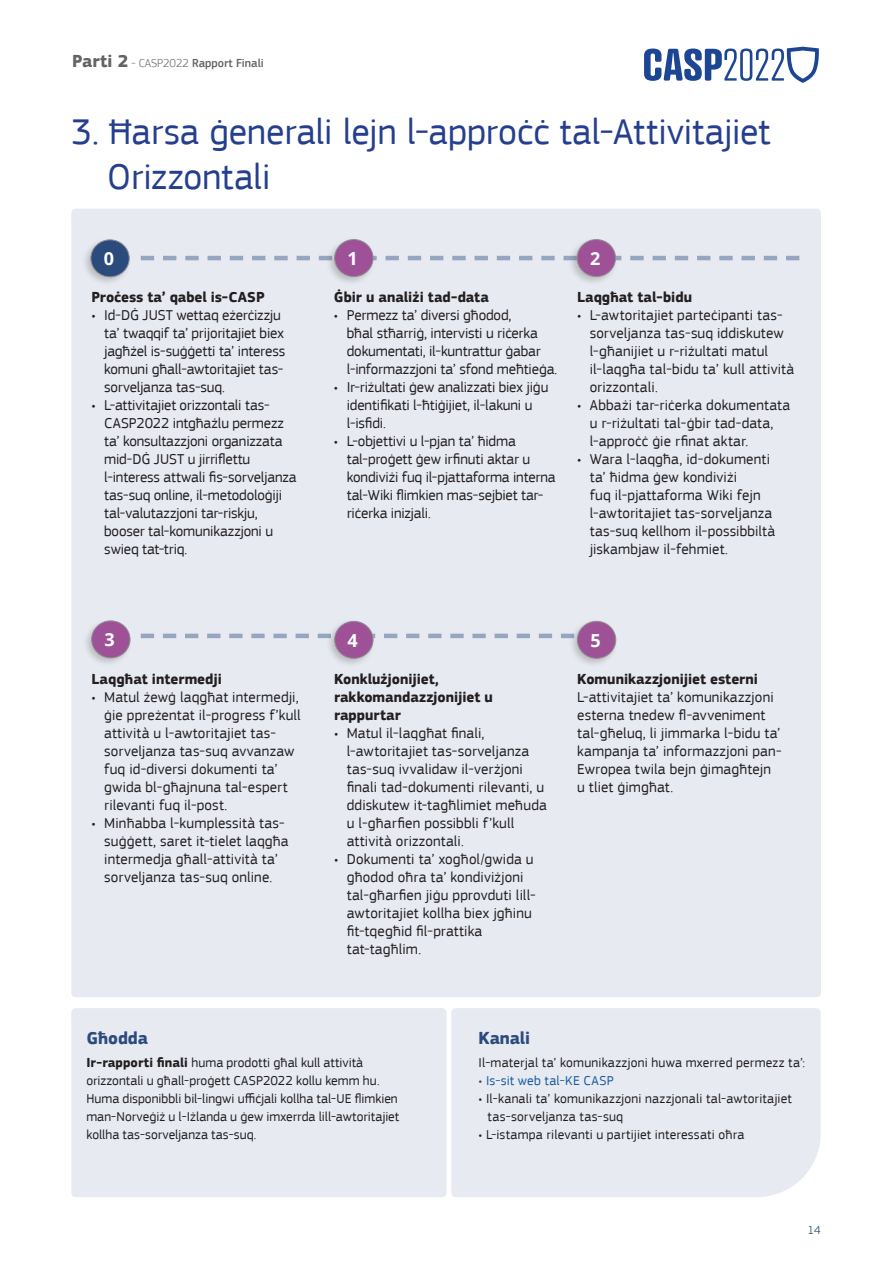
<style>
.page{position:relative;width:893px;height:1263px;background:#fff}
.page>*{position:absolute;margin:0;border:0;box-sizing:border-box;transform-origin:0 0}
.t1{font:37.5px/45px "EC Square Sans Pro";color:#253f8e}
.t2{font:700 18px "EC Square Sans Pro";letter-spacing:-.005em;color:#2b4b7d}
.t3{font:700 18px "Open Sans";color:#fff}
.t4{font:15px/18px "EC Square Sans Pro";letter-spacing:.005em;color:#231f20}
.t5{font:700 15px/18px "EC Square Sans Pro";color:#231f20}
.t6{font:13.5px/18px "EC Square Sans Pro";letter-spacing:.005em;color:#231f20}
.t7{font:13.5px "EC Square Sans Pro";letter-spacing:.015em;color:#175d9e}
.t8{font:500 12px "EC Square Sans Pro";color:#636366}
.t9{font:300 12px "EC Square Sans Pro";color:#073f5c}
.s1{font-weight:700;font-size:18px}
.s2{font-weight:300}
.s3{font-weight:700}
.s4{color:#2b4b7d}
</style>
<div class="page">
<div style="left:71px;top:209px;width:750px;height:788px;background:#e7eaf1;border-radius:4px"></div>
<div style="left:71px;top:1008px;width:376px;height:189px;background:#e7eaf1;border-radius:4px"></div>
<div style="left:451px;top:1008px;width:370px;height:189px;background:#e7eaf1"></div>
<svg style="left:141px;top:634px;width:427px;height:4px"></svg>
<svg style="left:141px;top:256px;width:658px;height:4px"></svg>
<div style="left:82px;top:238px;width:50px;height:49px;background:#231f20;opacity:.22"></div>
<div style="left:91px;top:240px;width:38px;height:37px;background:#2b4b7d;border-radius:50%"></div>
<div style="left:91px;top:240px;width:38px;height:37px;border:1px solid #8c9092;border-radius:50%"></div>
<div style="left:83px;top:619px;width:50px;height:49px;background:#231f20;opacity:.22"></div>
<div style="left:92px;top:621px;width:38px;height:37px;background:#9f5197;border-radius:50%"></div>
<div style="left:92px;top:621px;width:38px;height:37px;border:1px solid #8c9092;border-radius:50%"></div>
<div style="left:326px;top:237px;width:50px;height:49px;background:#231f20;opacity:.22"></div>
<div style="left:335px;top:240px;width:38px;height:37px;background:#9f5197;border-radius:50%"></div>
<div style="left:335px;top:239px;width:38px;height:38px;border:1px solid #8c9092;border-radius:50%"></div>
<div style="left:568px;top:237px;width:50px;height:49px;background:#231f20;opacity:.22"></div>
<div style="left:577px;top:240px;width:38px;height:37px;background:#9f5197;border-radius:50%"></div>
<div style="left:577px;top:239px;width:39px;height:38px;border:1px solid #8c9092;border-radius:50%"></div>
<div style="left:326px;top:619px;width:50px;height:49px;background:#231f20;opacity:.22"></div>
<div style="left:335px;top:621px;width:38px;height:37px;background:#9f5197;border-radius:50%"></div>
<div style="left:335px;top:621px;width:38px;height:37px;border:1px solid #8c9092;border-radius:50%"></div>
<div style="left:568px;top:619px;width:50px;height:49px;background:#231f20;opacity:.22"></div>
<div style="left:577px;top:621px;width:39px;height:37px;background:#9f5197;border-radius:50%"></div>
<div style="left:577px;top:621px;width:39px;height:37px;border:1px solid #8c9092;border-radius:50%"></div>
<svg style="left:644px;top:47px;width:175px;height:36px"></svg>
<p class="t8" style="left:72px;top:56px;width:193px"><span class="s1">Parti 2</span> <span class="s2">- CASP2022</span> Rapport Finali</p>
<h1 class="t1" style="left:107px;top:109px;width:665px;text-indent:-36px">3. Ħarsa ġenerali lejn l-approċċ tal-Attivitajiet<br>Orizzontali</h1>
<p class="t3" style="left:104px;top:246px;width:12px">0</p>
<p class="t5" style="left:91px;top:288px;width:175px">Proċess ta’ qabel is-CASP</p>
<p class="t4" style="left:104px;top:306px;width:183px;text-indent:-13px">• Id-DĠ JUST wettaq eżerċizzju ta’ twaqqif ta’ prijoritajiet biex jagħżel is-suġġetti ta’ interess komuni għall-awtoritajiet tas&shy;sorveljanza tas-suq.</p>
<p class="t4" style="left:104px;top:396px;width:194px;text-indent:-13px">• L-attivitajiet orizzontali tas-<br>CASP2022 intgħażlu permezz ta’ konsultazzjoni organizzata mid-DĠ JUST u jirriflettu l-interess attwali fis-sorveljanza tas-suq online, il-metodoloġiji tal-valutazzjoni tar-riskju, booser tal-komunikazzjoni u swieq tat-triq.</p>
<p class="t3" style="left:105px;top:627px;width:12px">3</p>
<p class="t5" style="left:92px;top:671px;width:132px">Laqgħat intermedji</p>
<p class="t4" style="left:104px;top:688px;width:198px;text-indent:-13px">• Matul żewġ laqgħat intermedji, ġie ppreżentat il-progress f’kull attività u l-awtoritajiet tas&shy;sorveljanza tas-suq avvanzaw fuq id-diversi dokumenti ta’ gwida bl-għajnuna tal-espert rilevanti fuq il-post.</p>
<p class="t4" style="left:104px;top:814px;width:186px;text-indent:-13px">• Minħabba l-kumplessità tas&shy;suġġett, saret it-tielet laqgħa intermedja għall-attività ta’ sorveljanza tas-suq online.</p>
<p class="t3" style="left:348px;top:246px;width:12px">1</p>
<p class="t3" style="left:590px;top:246px;width:12px">2</p>
<p class="t5" style="left:334px;top:288px;width:157px">Ġbir u analiżi tad-data</p>
<p class="t4" style="left:347px;top:306px;width:212px;text-indent:-13px">• Permezz ta’ diversi għodod,<br>bħal stħarriġ, intervisti u riċerka dokumentati, il-kuntrattur ġabar l-informazzjoni ta’ sfond meħtieġa.</p>
<p class="t4" style="left:347px;top:378px;width:203px;text-indent:-13px">• Ir-riżultati ġew analizzati biex jiġu identifikati l-ħtiġijiet, il-lakuni u l-isfidi.</p>
<p class="t4" style="left:347px;top:432px;width:210px;text-indent:-13px">• L-objettivi u l-pjan ta’ ħidma tal-proġett ġew irfinuti aktar u kondiviżi fuq il-pjattaforma interna tal-Wiki flimkien mas-sejbiet tar&shy;riċerka inizjali.</p>
<p class="t5" style="left:577px;top:288px;width:117px">Laqgħat tal-bidu</p>
<p class="t4" style="left:590px;top:306px;width:206px;text-indent:-13px">• L-awtoritajiet parteċipanti tas&shy;sorveljanza tas-suq iddiskutew l-għanijiet u r-riżultati matul il-laqgħa tal-bidu ta’ kull attività orizzontali.</p>
<p class="t4" style="left:590px;top:396px;width:202px;text-indent:-13px">• Abbażi tar-riċerka dokumentata u r-riżultati tal-ġbir tad-data, l-approċċ ġie rfinat aktar.</p>
<p class="t4" style="left:590px;top:450px;width:187px;text-indent:-13px">• Wara l-laqgħa, id-dokumenti ta’ ħidma ġew kondiviżi<br>fuq il-pjattaforma Wiki fejn l-awtoritajiet tas-sorveljanza tas-suq kellhom il-possibbiltà jiskambjaw il-fehmiet.</p>
<p class="t3" style="left:348px;top:627px;width:12px">4</p>
<p class="t3" style="left:590px;top:627px;width:12px">5</p>
<p class="t5" style="left:334px;top:671px;width:160px">Konklużjonijiet, rakkomandazzjonijiet u rappurtar</p>
<p class="t4" style="left:347px;top:724px;width:202px;text-indent:-13px">• Matul il-laqgħat finali, l-awtoritajiet tas-sorveljanza tas-suq ivvalidaw il-verżjoni finali tad-dokumenti rilevanti, u ddiskutew it-tagħlimiet meħuda u l-għarfien possibbli f’kull attività orizzontali.</p>
<p class="t4" style="left:347px;top:850px;width:191px;text-indent:-13px">• Dokumenti ta’ xogħol/gwida u għodod oħra ta’ kondiviżjoni tal-għarfien jiġu pprovduti lill&shy;awtoritajiet kollha biex jgħinu fit-tqegħid fil-prattika tat-tagħlim.</p>
<p class="t5" style="left:577px;top:671px;width:182px">Komunikazzjonijiet esterni</p>
<p class="t4" style="left:577px;top:688px;width:206px">L-attivitajiet ta’ komunikazzjoni esterna tnedew fl-avveniment tal-għeluq, li jimmarka l-bidu ta’ kampanja ta’ informazzjoni pan-<br>Ewropea twila bejn ġimagħtejn u tliet ġimgħat.</p>
<p class="t2" style="left:86px;top:1027px;width:63px">Għodda</p>
<p class="t6" style="left:86px;top:1053px;width:314px"><span class="s3">Ir-rapporti finali</span> huma prodotti għal kull attività orizzontali u għall-proġett CASP2022 kollu kemm hu.<br>Huma disponibbli bil-lingwi uffiċjali kollha tal-UE flimkien man-Norveġiż u l-Iżlanda u ġew imxerrda lill-awtoritajiet kollha tas-sorveljanza tas-suq.</p>
<p class="t2" style="left:479px;top:1027px;width:53px">Kanali</p>
<p class="t6" style="left:479px;top:1053px;width:328px">Il-materjal ta’ komunikazzjoni huwa mxerred permezz ta’:</p>
<p class="t7" style="left:479px;top:1072px;width:137px"><span class="s4">•</span> Is-sit web tal-KE CASP</p>
<p class="t6" style="left:488px;top:1089px;width:306px;text-indent:-9px">• Il-kanali ta’ komunikazzjoni nazzjonali tal-awtoritajiet tas-sorveljanza tas-suq</p>
<p class="t6" style="left:479px;top:1125px;width:267px">• L-istampa rilevanti u partijiet interessati oħra</p>
<p class="t9" style="left:808px;top:1223px;width:14px">14</p>
</div>
